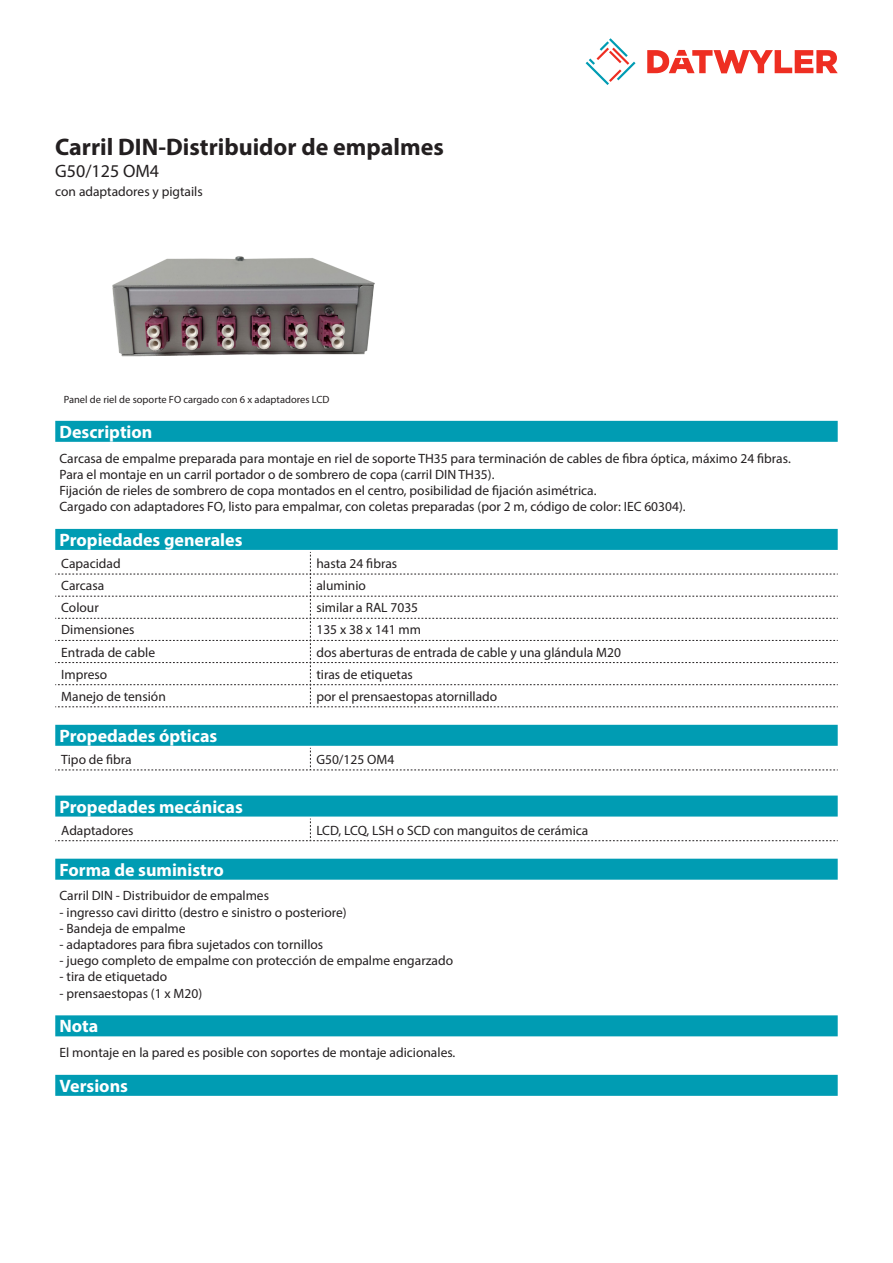
<style>
.page{position:relative;width:893px;height:1263px;background:#fff}
.page>*{position:absolute;margin:0;border:0;box-sizing:border-box;transform-origin:0 0}
.Product_Head{font:700 24px "Myriad Pro";color:#231f20}
.Standard_Head_Proper{font:700 18px "Myriad Pro";color:#fff}
.SubHead{font:18px "Myriad Pro";color:#231f20}
.Standard_text{font:13.5px/16.2px "Myriad Pro";color:#231f20}
.myriad_light_propert{font:13.5px "Myriad Pro";color:#231f20}
.imagetext{font:10.5px "Myriad Pro";color:#231f20}
</style>
<div class="page">
<svg style="left:586px;top:38px;width:49px;height:47px"></svg>
<svg style="left:647px;top:50px;width:191px;height:23px"></svg>
<div style="left:55px;top:1015px;width:783px;height:21px;background:#009cb3"></div>
<div style="left:55px;top:795px;width:783px;height:21px;background:#009cb3"></div>
<svg style="left:55px;top:818px;width:783px;height:23px"></svg>
<img style="left:112px;top:256px;width:263px;height:101px">
<div style="left:55px;top:1075px;width:783px;height:21px;background:#009cb3"></div>
<div style="left:55px;top:421px;width:783px;height:21px;background:#009cb3"></div>
<div style="left:55px;top:859px;width:783px;height:21px;background:#009cb3"></div>
<div style="left:55px;top:529px;width:783px;height:21px;background:#009cb3"></div>
<svg style="left:55px;top:552px;width:783px;height:155px"></svg>
<div style="left:55px;top:725px;width:783px;height:21px;background:#009cb3"></div>
<svg style="left:55px;top:748px;width:783px;height:23px"></svg>
<p class="Product_Head" style="left:55px;top:131px;width:390px">Carril DIN-Distribuidor de empalmes</p>
<p class="SubHead" style="left:55px;top:160px;width:105px">G50/125 OM4</p>
<p class="Standard_text" style="left:55px;top:183px;width:149px">con adaptadores y pigtails</p>
<p class="imagetext" style="left:64px;top:393px;width:267px">Panel de riel de soporte FO cargado con 6 x adaptadores LCD</p>
<p class="Standard_Head_Proper" style="left:60px;top:420px;width:94px">Description</p>
<p class="Standard_text" style="left:60px;top:450px;width:733px">Carcasa de empalme preparada para montaje en riel de soporte TH35 para terminación de cables de fibra óptica, máximo 24 fibras.<br>Para el montaje en un carril portador o de sombrero de copa (carril DIN TH35).<br>Fijación de rieles de sombrero de copa montados en el centro, posibilidad de fijación asimétrica.<br>Cargado con adaptadores FO, listo para empalmar, con coletas preparadas (por 2 m, código de color: IEC 60304).</p>
<p class="Standard_Head_Proper" style="left:60px;top:528px;width:184px">Propiedades generales</p>
<p class="myriad_light_propert" style="left:61px;top:555px;width:61px">Capacidad</p>
<p class="myriad_light_propert" style="left:316px;top:555px;width:82px">hasta 24 fibras</p>
<p class="myriad_light_propert" style="left:61px;top:577px;width:44px">Carcasa</p>
<p class="myriad_light_propert" style="left:316px;top:577px;width:51px">aluminio</p>
<p class="myriad_light_propert" style="left:61px;top:599px;width:39px">Colour</p>
<p class="myriad_light_propert" style="left:316px;top:599px;width:103px">similar a RAL 7035</p>
<p class="myriad_light_propert" style="left:61px;top:622px;width:75px">Dimensiones</p>
<p class="myriad_light_propert" style="left:316px;top:622px;width:106px">135 x 38 x 141 mm</p>
<p class="myriad_light_propert" style="left:61px;top:644px;width:95px">Entrada de cable</p>
<p class="myriad_light_propert" style="left:316px;top:644px;width:306px">dos aberturas de entrada de cable y una glándula M20</p>
<p class="myriad_light_propert" style="left:61px;top:666px;width:48px">Impreso</p>
<p class="myriad_light_propert" style="left:316px;top:666px;width:98px">tiras de etiquetas</p>
<p class="myriad_light_propert" style="left:61px;top:688px;width:106px">Manejo de tensión</p>
<p class="myriad_light_propert" style="left:316px;top:688px;width:182px">por el prensaestopas atornillado</p>
<p class="Standard_Head_Proper" style="left:60px;top:724px;width:159px">Propedades ópticas</p>
<p class="myriad_light_propert" style="left:61px;top:751px;width:72px">Tipo de fibra</p>
<p class="myriad_light_propert" style="left:316px;top:751px;width:79px">G50/125 OM4</p>
<p class="Standard_Head_Proper" style="left:60px;top:795px;width:185px">Propedades mecánicas</p>
<p class="myriad_light_propert" style="left:61px;top:822px;width:74px">Adaptadores</p>
<p class="myriad_light_propert" style="left:316px;top:822px;width:273px">LCD, LCQ, LSH o SCD con manguitos de cerámica</p>
<p class="Standard_Head_Proper" style="left:60px;top:858px;width:166px">Forma de suministro</p>
<p class="Standard_text" style="left:60px;top:887px;width:211px">Carril DIN - Distribuidor de empalmes</p>
<p class="Standard_text" style="left:60px;top:904px;width:289px">- ingresso cavi diritto (destro e sinistro o posteriore)</p>
<p class="Standard_text" style="left:60px;top:920px;width:128px">- Bandeja de empalme</p>
<p class="Standard_text" style="left:60px;top:936px;width:265px">- adaptadores para fibra sujetados con tornillos</p>
<p class="Standard_text" style="left:60px;top:952px;width:395px">- juego completo de empalme con protección de empalme engarzado</p>
<p class="Standard_text" style="left:60px;top:968px;width:109px">- tira de etiquetado</p>
<p class="Standard_text" style="left:60px;top:985px;width:144px">- prensaestopas (1 x M20)</p>
<p class="Standard_Head_Proper" style="left:60px;top:1014px;width:40px">Nota</p>
<p class="Standard_text" style="left:60px;top:1044px;width:397px">El montaje en la pared es posible con soportes de montaje adicionales.</p>
<p class="Standard_Head_Proper" style="left:60px;top:1074px;width:70px">Versions</p>
</div>
